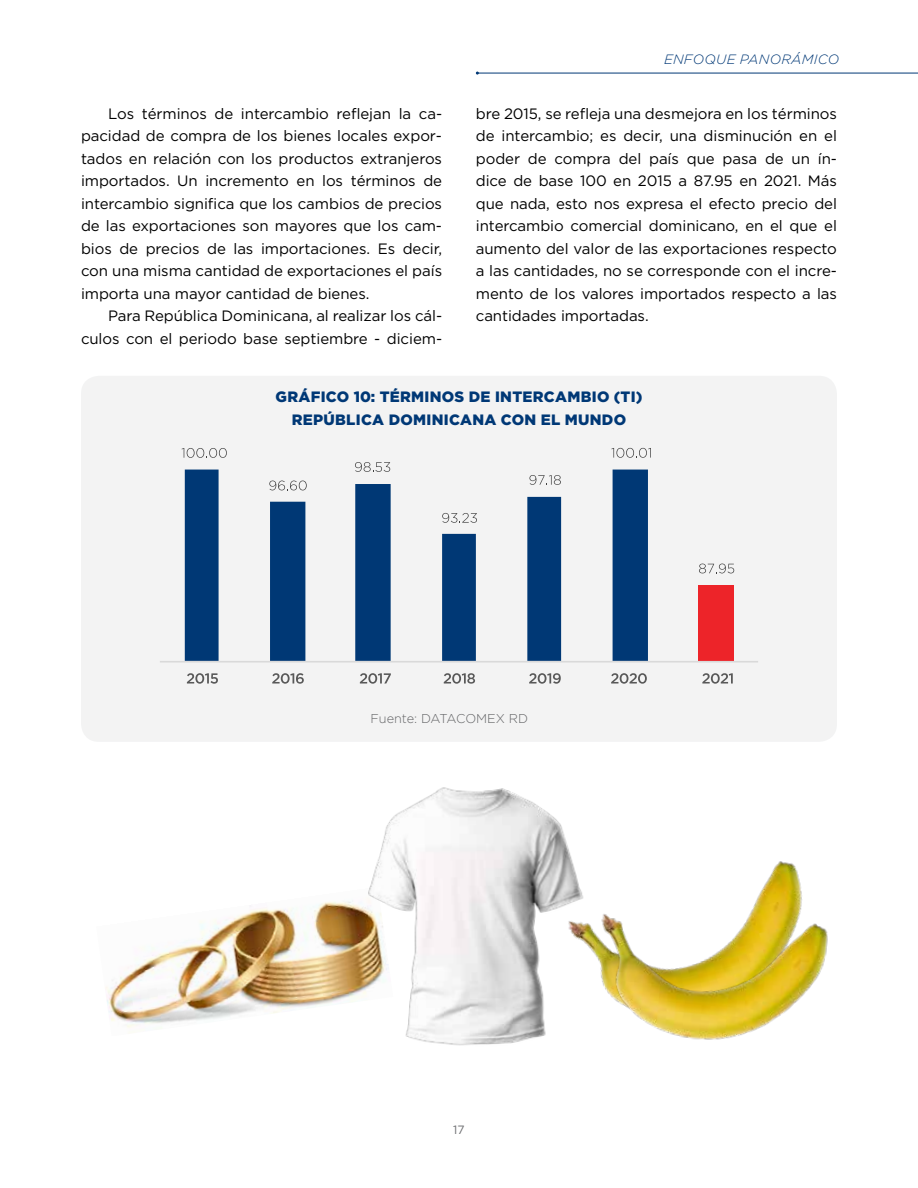
<style>
.page{position:relative;width:918px;height:1188px;background:#fff}
.page>*{position:absolute;margin:0;border:0;box-sizing:border-box;transform-origin:0 0}
.t1{font:15px/22.5px "Gotham Pro";letter-spacing:-.005em;color:#000;text-align:justify}
.t2{font:900 15px/22.5px "Gotham Pro";letter-spacing:.02em;color:#003876;text-align:center}
.t3{font:italic 300 13.5px "Gotham Pro";letter-spacing:.02em;color:#003876}
.t4{font:300 12.75px "Gotham Pro";color:#636466}
.t5{font:12px "Gotham Pro";color:#6d6e71}
</style>
<div class="page">
<hr style="left:477px;top:73px;width:441px;height:1px;background:#003876">
<div style="left:81px;top:376px;width:756px;height:366px;background:#f3f3f3;border-radius:18px"></div>
<div style="left:698px;top:585px;width:35px;height:76px;background:#ed2429"></div>
<svg style="left:185px;top:470px;width:463px;height:191px"></svg>
<hr style="left:160px;top:661px;width:598px;height:2px;background:#d9d9d9">
<svg style="left:182px;top:448px;width:45px;height:10px"></svg>
<svg style="left:269px;top:481px;width:38px;height:9px"></svg>
<svg style="left:355px;top:462px;width:35px;height:10px"></svg>
<svg style="left:442px;top:513px;width:35px;height:10px"></svg>
<svg style="left:529px;top:475px;width:32px;height:10px"></svg>
<svg style="left:611px;top:448px;width:40px;height:10px"></svg>
<svg style="left:699px;top:564px;width:35px;height:9px"></svg>
<svg style="left:187px;top:673px;width:31px;height:11px"></svg>
<svg style="left:272px;top:673px;width:32px;height:11px"></svg>
<svg style="left:360px;top:673px;width:31px;height:11px"></svg>
<svg style="left:444px;top:673px;width:31px;height:11px"></svg>
<svg style="left:529px;top:673px;width:32px;height:11px"></svg>
<svg style="left:611px;top:673px;width:36px;height:11px"></svg>
<svg style="left:702px;top:673px;width:31px;height:11px"></svg>
<img style="left:755px;top:861px;width:47px;height:41px">
<img style="left:105px;top:900px;width:260px;height:128px">
<img style="left:365px;top:787px;width:222px;height:259px">
<img style="left:587px;top:902px;width:241px;height:138px">
<p class="t1" style="left:81px;top:102px;width:363px;text-indent:27px">Los términos de intercambio reflejan la ca&shy;pacidad de compra de los bienes locales expor&shy;tados en relación con los productos extranjeros importados. Un incremento en los términos de intercambio significa que los cambios de precios de las exportaciones son mayores que los cam&shy;bios de precios de las importaciones. Es decir, con una misma cantidad de exportaciones el país importa una mayor cantidad de bienes.</p>
<p class="t1" style="left:81px;top:305px;width:363px;text-align:right">Para República Dominicana, al realizar los cál&shy;culos con el periodo base septiembre - diciem-</p>
<p class="t3" style="left:664px;top:52px;width:177px">ENFOQUE PANORÁMICO</p>
<p class="t1" style="left:476px;top:102px;width:363px">bre 2015, se refleja una desmejora en los términos de intercambio; es decir, una disminución en el poder de compra del país que pasa de un ín&shy;dice de base 100 en 2015 a 87.95 en 2021. Más que nada, esto nos expresa el efecto precio del intercambio comercial dominicano, en el que el aumento del valor de las exportaciones respecto a las cantidades, no se corresponde con el incre&shy;mento de los valores importados respecto a las cantidades importadas.</p>
<p class="t2" style="left:276px;top:385px;width:368px">GRÁFICO 10: TÉRMINOS DE INTERCAMBIO (TI)<br>REPÚBLICA DOMINICANA CON EL MUNDO</p>
<p class="t4" style="left:371px;top:711px;width:159px">Fuente: DATACOMEX RD</p>
<p class="t5" style="left:453px;top:1123px;width:13px">17</p>
</div>
